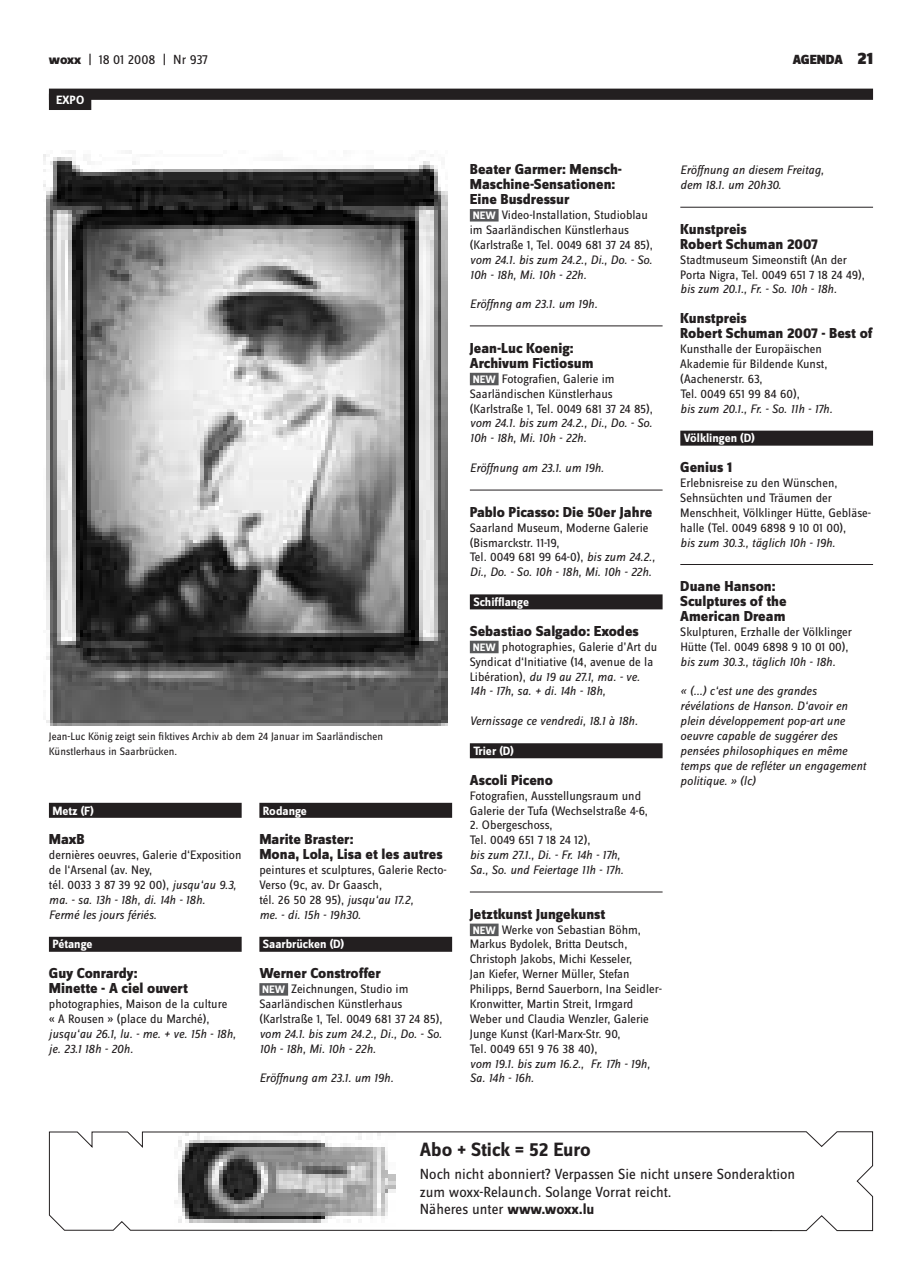
<style>
.page{position:relative;width:922px;height:1276px;background:#fff}
.page>*{position:absolute;margin:0;border:0;box-sizing:border-box;transform-origin:0 0}
.t1{font:700 20px "Zine Sans Dis";color:#231f20}
.t2{font:15.25px/17.5px "Zine Sans Dis";color:#231f20}
.t3{font:800 15px/14.9px "Zine Sans Dis";color:#231f20}
.t4{font:13.75px "Zine Sans Dis";letter-spacing:-.005em;color:#231f20}
.t5{font:900 13.75px "Zine Sans Dis";color:#231f20}
.t6{font:12.75px/14.9px "Zine Sans Dis";color:#231f20}
.t7{font:italic 12.75px/14.9px "Zine Sans Dis";color:#231f20}
.t8{font:700 12.5px "Zine Sans Dis";color:#fff}
.t9{font:11.25px/14.9px "Zine Sans Dis";color:#231f20}
.s1{font-weight:800}
.s2{font-size:17.5px}
.s3{font-style:italic}
.s4{font-weight:700;font-size:11.25px;color:#fff}
.s5{font-weight:700}
</style>
<div class="page">
<div style="left:49px;top:803px;width:192px;height:15px;background:#231f20"></div>
<div style="left:49px;top:936px;width:192px;height:15px;background:#231f20"></div>
<div style="left:259px;top:803px;width:193px;height:15px;background:#231f20"></div>
<div style="left:259px;top:936px;width:193px;height:15px;background:#231f20"></div>
<div style="left:259px;top:983px;width:29px;height:12px;background:#58595b"></div>
<div style="left:49px;top:89px;width:823px;height:11px;background:#231f20"></div>
<div style="left:469px;top:209px;width:29px;height:12px;background:#58595b"></div>
<hr style="left:469px;top:326px;width:193px;height:1px;background:#231f20">
<div style="left:469px;top:373px;width:29px;height:12px;background:#58595b"></div>
<hr style="left:469px;top:490px;width:193px;height:1px;background:#231f20">
<div style="left:469px;top:594px;width:193px;height:15px;background:#231f20"></div>
<div style="left:469px;top:641px;width:29px;height:12px;background:#58595b"></div>
<div style="left:469px;top:743px;width:193px;height:15px;background:#231f20"></div>
<hr style="left:469px;top:892px;width:193px;height:1px;background:#231f20">
<div style="left:469px;top:923px;width:29px;height:13px;background:#58595b"></div>
<hr style="left:680px;top:207px;width:192px;height:1px;background:#231f20">
<div style="left:680px;top:431px;width:192px;height:15px;background:#231f20"></div>
<hr style="left:680px;top:564px;width:192px;height:1px;background:#231f20">
<img style="left:44px;top:150px;width:403px;height:575px">
<svg style="left:48px;top:1131px;width:825px;height:100px"></svg>
<div style="left:49px;top:94px;width:42px;height:16px;background:#231f20"></div>
<p class="t4" style="left:49px;top:55px;width:160px"><span class="s1">woxx</span> | 18 01 2008 | Nr 937</p>
<p class="t5" style="left:792px;top:55px;width:82px">AGENDA <span class="s2">21</span></p>
<p class="t8" style="left:56px;top:95px;width:30px">EXPO</p>
<p class="t9" style="left:49px;top:729px;width:335px">Jean-Luc König zeigt sein fiktives Archiv ab dem 24 Januar im Saarländischen<br>Künstlerhaus in Saarbrücken.</p>
<p class="t8" style="left:52px;top:805px;width:43px">Metz (F)</p>
<p class="t3" style="left:49px;top:833px;width:37px">MaxB</p>
<p class="t6" style="left:49px;top:848px;width:194px">dernières oeuvres, Galerie d‘Exposition de l‘Arsenal (av. Ney,<br>tél. 0033 3 87 39 92 00), <span class="s3">jusqu‘au 9.3, ma. - sa. 13h - 18h, di. 14h - 18h.<br>Fermé les jours fériés.</span></p>
<p class="t8" style="left:52px;top:939px;width:42px">Pétange</p>
<p class="t3" style="left:49px;top:967px;width:140px">Guy Conrardy:<br>Minette - A ciel ouvert</p>
<p class="t6" style="left:49px;top:997px;width:180px">photographies, Maison de la culture « A Rousen » (place du Marché),</p>
<p class="t7" style="left:49px;top:1027px;width:188px">jusqu‘au 26.1, lu. - me. + ve. 15h - 18h, je. 23.1 18h - 20h.</p>
<p class="t8" style="left:263px;top:805px;width:45px">Rodange</p>
<p class="t3" style="left:259px;top:833px;width:185px">Marite Braster:<br>Mona, Lola, Lisa et les autres</p>
<p class="t6" style="left:259px;top:863px;width:189px">peintures et sculptures, Galerie Recto-<br>Verso (9c, av. Dr Gaasch,<br>tél. 26 50 28 95), <span class="s3">jusqu‘au 17.2,<br>me. - di. 15h - 19h30.</span></p>
<p class="t8" style="left:263px;top:939px;width:83px">Saarbrücken (D)</p>
<p class="t3" style="left:259px;top:967px;width:123px">Werner Constroffer</p>
<p class="t6" style="left:259px;top:982px;width:184px"><span class="s4">NEW</span> Zeichnungen, Studio im<br>Saarländischen Künstlerhaus (Karlstraße 1, Tel. 0049 681 37 24 85),</p>
<p class="t7" style="left:259px;top:1027px;width:184px">vom 24.1. bis zum 24.2., Di., Do. - So.<br>10h - 18h, Mi. 10h - 22h.</p>
<p class="t7" style="left:259px;top:1072px;width:135px">Eröffnung am 23.1. um 19h.</p>
<p class="t3" style="left:469px;top:163px;width:154px">Beater Garmer: Mensch-<br>Maschine-Sensationen:<br>Eine Busdressur</p>
<p class="t6" style="left:469px;top:209px;width:184px"><span class="s4">NEW</span> Video-Installation, Studioblau im Saarländischen Künstlerhaus (Karlstraße 1, Tel. 0049 681 37 24 85),</p>
<p class="t7" style="left:469px;top:253px;width:184px">vom 24.1. bis zum 24.2., Di., Do. - So.<br>10h - 18h, Mi. 10h - 22h.</p>
<p class="t7" style="left:469px;top:298px;width:129px">Eröffnng am 23.1. um 19h.</p>
<p class="t3" style="left:469px;top:342px;width:125px">Jean-Luc Koenig:<br>Archivum Fictiosum</p>
<p class="t6" style="left:469px;top:372px;width:184px"><span class="s4">NEW</span> Fotografien, Galerie im<br>Saarländischen Künstlerhaus (Karlstraße 1, Tel. 0049 681 37 24 85),</p>
<p class="t7" style="left:469px;top:417px;width:184px">vom 24.1. bis zum 24.2., Di., Do. - So.<br>10h - 18h, Mi. 10h - 22h.</p>
<p class="t7" style="left:469px;top:462px;width:135px">Eröffnung am 23.1. um 19h.</p>
<p class="t3" style="left:469px;top:506px;width:184px">Pablo Picasso: Die 50er Jahre</p>
<p class="t6" style="left:469px;top:521px;width:187px">Saarland Museum, Moderne Galerie (Bismarckstr. 11-19,<br>Tel. 0049 681 99 64-0), <span class="s3">bis zum 24.2.,<br>Di., Do. - So. 10h - 18h, Mi. 10h - 22h.</span></p>
<p class="t8" style="left:473px;top:597px;width:57px">Schifflange</p>
<p class="t3" style="left:469px;top:625px;width:170px">Sebastiao Salgado: Exodes</p>
<p class="t6" style="left:469px;top:640px;width:189px"><span class="s4">NEW</span> photographies, Galerie d’Art du Syndicat d‘Initiative (14, avenue de la Libération), <span class="s3">du 19 au 27.1, ma. - ve.<br>14h - 17h, sa. + di. 14h - 18h,</span></p>
<p class="t7" style="left:469px;top:715px;width:169px">Vernissage ce vendredi, 18.1 à 18h.</p>
<p class="t8" style="left:473px;top:746px;width:42px">Trier (D)</p>
<p class="t3" style="left:469px;top:773px;width:85px">Ascoli Piceno</p>
<p class="t6" style="left:469px;top:789px;width:179px">Fotografien, Ausstellungsraum und<br>Galerie der Tufa (Wechselstraße 4-6,</p>
<p class="t6" style="left:469px;top:819px;width:122px">2. Obergeschoss,<br>Tel. 0049 651 7 18 24 12),</p>
<p class="t7" style="left:469px;top:848px;width:155px">bis zum 27.1., Di. - Fr. 14h - 17h,<br>Sa., So. und Feiertage 11h - 17h.</p>
<p class="t3" style="left:469px;top:907px;width:137px">Jetztkunst Jungekunst</p>
<p class="t6" style="left:469px;top:923px;width:193px"><span class="s4">NEW</span> Werke von Sebastian Böhm, Markus Bydolek, Britta Deutsch, Christoph Jakobs, Michi Kesseler,<br>Jan Kiefer, Werner Müller, Stefan Philipps, Bernd Sauerborn, Ina Seidler-Kronwitter, Martin Streit, Irmgard Weber und Claudia Wenzler, Galerie Junge Kunst (Karl-Marx-Str. 90,<br>Tel. 0049 651 9 76 38 40),</p>
<p class="t7" style="left:469px;top:1057px;width:182px">vom 19.1. bis zum 16.2., Fr. 17h - 19h,<br>Sa. 14h - 16h.</p>
<p class="t7" style="left:680px;top:164px;width:145px">Eröffnung an diesem Freitag, dem 18.1. um 20h30.</p>
<p class="t3" style="left:680px;top:223px;width:139px">Kunstpreis<br>Robert Schuman 2007</p>
<p class="t6" style="left:680px;top:253px;width:186px">Stadtmuseum Simeonstift (An der<br>Porta Nigra, Tel. 0049 651 7 18 24 49),</p>
<p class="t7" style="left:680px;top:283px;width:158px">bis zum 20.1., Fr. - So. 10h - 18h.</p>
<p class="t3" style="left:680px;top:312px;width:194px">Kunstpreis<br>Robert Schuman 2007 - Best of</p>
<p class="t6" style="left:680px;top:343px;width:149px">Kunsthalle der Europäischen<br>Akademie für Bildende Kunst, (Aachenerstr. 63,<br>Tel. 0049 651 99 84 60),</p>
<p class="t7" style="left:680px;top:402px;width:154px">bis zum 20.1., Fr. - So. 11h - 17h.</p>
<p class="t8" style="left:683px;top:433px;width:72px">Völklingen (D)</p>
<p class="t3" style="left:680px;top:461px;width:53px">Genius 1</p>
<p class="t6" style="left:680px;top:476px;width:192px">Erlebnisreise zu den Wünschen, Sehnsüchten und Träumen der Menschheit, Völklinger Hütte, Gebläse&shy;halle (Tel. 0049 6898 9 10 01 00),</p>
<p class="t7" style="left:680px;top:536px;width:156px">bis zum 30.3., täglich 10h - 19h.</p>
<p class="t3" style="left:680px;top:580px;width:108px">Duane Hanson:<br>Sculptures of the<br>American Dream</p>
<p class="t6" style="left:680px;top:625px;width:173px">Skulpturen, Erzhalle der Völklinger<br>Hütte (Tel. 0049 6898 9 10 01 00),</p>
<p class="t7" style="left:680px;top:655px;width:156px">bis zum 30.3., täglich 10h - 18h.</p>
<p class="t7" style="left:680px;top:685px;width:187px">« (...) c‘est une des grandes révélations de Hanson. D‘avoir en plein développement pop-art une oeuvre capable de suggérer des pensées philosophiques en même temps que de refléter un engagement politique. » (lc)</p>
<h1 class="t1" style="left:420px;top:1142px;width:172px">Abo + Stick = 52 Euro</h1>
<p class="t2" style="left:420px;top:1167px;width:377px">Noch nicht abonniert? Verpassen Sie nicht unsere Sonderaktion zum woxx-Relaunch. Solange Vorrat reicht.<br>Näheres unter <span class="s5">www.woxx.lu</span></p>
</div>
